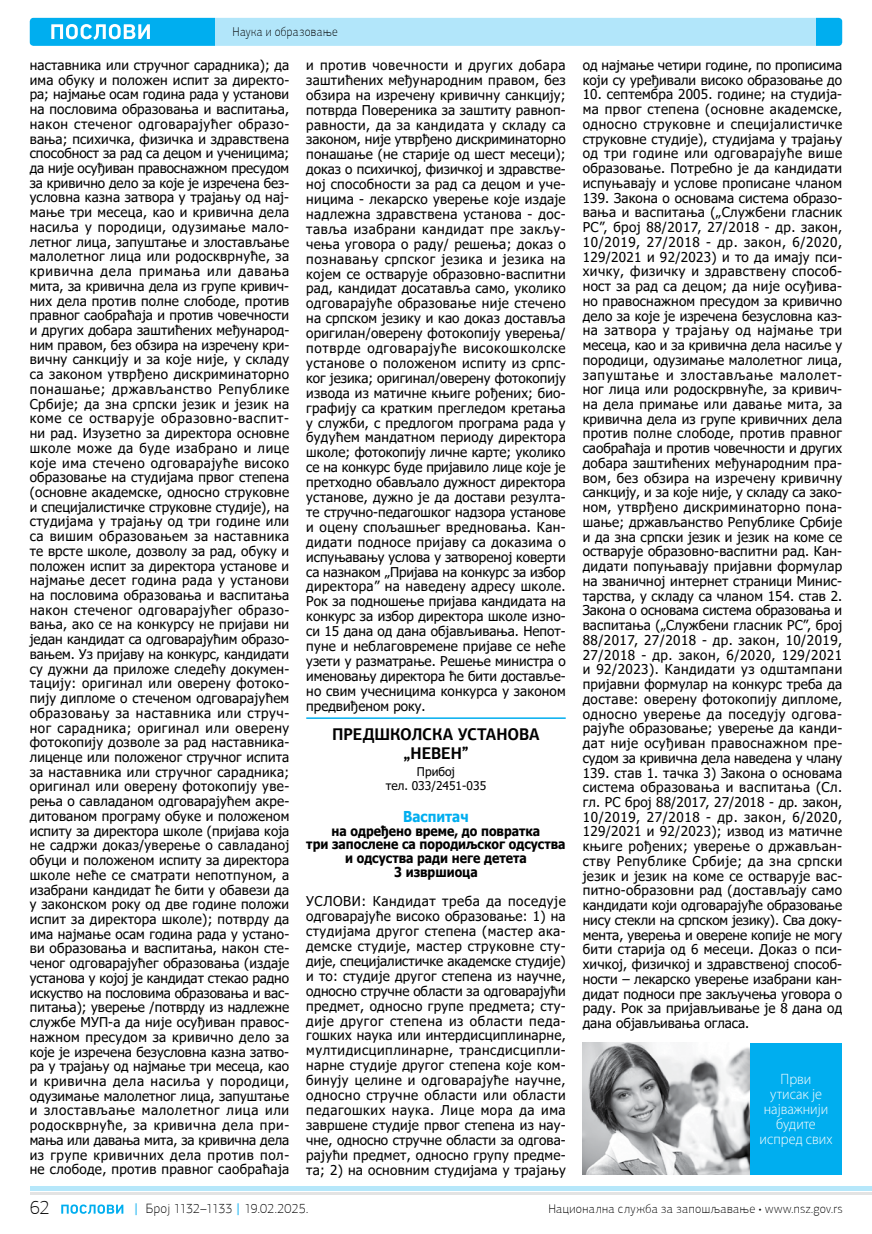
<style>
.page{position:relative;width:872px;height:1234px;background:#fff}
.page>*{position:absolute;margin:0;border:0;box-sizing:border-box;transform-origin:0 0}
.t1{font:100 19.5px "PF Agora Sans Pro";color:#000}
.t2{font:700 16.95px/19.4px "PF Agora Sans Pro";letter-spacing:-.01em;color:#000;text-align:center;scale:.93 1}
.t3{font:300 15px/15px "Myriad Pro";color:#fff;text-align:center;scale:.95 1}
.t4{font:700 15px "Tahoma";color:#00aeef;scale:.9 1}
.t5{font:700 13.65px/13.6px "Tahoma";color:#000;text-align:center;scale:.9 1}
.t6{font:13.5px/14.7px "Tahoma";letter-spacing:.01em;color:#000;text-align:justify}
.t7{font:100 13.5px "PF Agora Sans Pro";letter-spacing:.01em;color:#000}
.t8{font:100 12.75px "PF Agora Sans Pro";letter-spacing:.035em;color:#000;scale:.93 1}
.t9{font:100 12.6px "PF Agora Sans Pro";letter-spacing:.03em;color:#000}
.t10{font:12px/14.1px "Tahoma";color:#000;text-align:center}
.s1{font-weight:900;color:#6dcff6}
</style>
<div class="page">
<div style="left:30px;top:18px;width:812px;height:28px;background:#00aeef;border-radius:4px"></div>
<div style="left:215px;top:18px;width:600px;height:28px;background:#b2e6fa"></div>
<svg style="left:51px;top:24px;width:99px;height:16px"></svg>
<div style="left:30px;top:1185px;width:842px;height:5px;background:#b6e7fa"></div>
<hr style="left:30px;top:1192px;width:842px;height:2px;background:#000">
<svg style="left:61px;top:1204px;width:62px;height:9px"></svg>
<hr style="left:306px;top:717px;width:260px;height:1px;background:#00aeef">
<img style="left:583px;top:1042px;width:167px;height:132px">
<div style="left:750px;top:1042px;width:92px;height:132px;background:#00aeef"></div>
<p class="t8" style="left:232px;top:24px;width:114px">Наука и образовање</p>
<p class="t6" style="left:30px;top:58px;width:261px">наставника или стручног сарадника); да има обуку и положен испит за директо&shy;ра; најмање осам година рада у установи на пословима образовања и васпитања, након стеченог одговарајућег образо&shy;вања; психичка, физичка и здравствена способност за рад са децом и ученицима; да није осуђиван правоснажном пресудом за кривично дело за које је изречена без&shy;условна казна затвора у трајању од нај&shy;мање три месеца, као и кривична дела насиља у породици, одузимање мало&shy;летног лица, запуштање и злостављање малолетног лица или родоскврнуће, за кривична дела примања или давања мита, за кривична дела из групе кривич&shy;них дела против полне слободе, против правног саобраћаја и против човечности и других добара заштићених међународ&shy;ним правом, без обзира на изречену кри&shy;вичну санкцију и за које није, у складу са законом утврђено дискриминаторно понашање; држављанство Републике Србије; да зна српски језик и језик на коме се остварује образовно-васпит&shy;ни рад. Изузетно за директора основне школе може да буде изабрано и лице које има стечено одговарајуће високо образовање на студијама првог степена (основне академске, односно струковне и специјалистичке струковне студије), на студијама у трајању од три године или са вишим образовањем за наставника те врсте школе, дозволу за рад, обуку и положен испит за директора установе и најмање десет година рада у установи на пословима образовања и васпитања након стеченог одговарајућег образо&shy;вања, ако се на конкурсу не пријави ни један кандидат са одговарајућим образо&shy;вањем. Уз пријаву на конкурс, кандидати су дужни да приложе следећу докумен&shy;тацију: оригинал или оверену фотоко&shy;пију дипломе о стеченом одговарајућем образовању за наставника или струч&shy;ног сарадника; оригинал или оверену фотокопију дозволе за рад наставника&shy;лиценце или положеног стручног испита за наставника или стручног сарадника; оригинал или оверену фотокопију уве&shy;рења о савладаном одговарајућем акре&shy;дитованом програму обуке и положеном испиту за директора школе (пријава која не садржи доказ/уверење о савладаној обуци и положеном испиту за директора школе неће се сматрати непотпуном, а изабрани кандидат ће бити у обавези да у законском року од две године положи испит за директора школе); потврду да има најмање осам година рада у устано&shy;ви образовања и васпитања, након сте&shy;ченог одговарајућег образовања (издаје установа у којој је кандидат стекао радно искуство на пословима образовања и вас&shy;питања); уверење /потврду из надлежне службе МУП-а да није осуђиван правос&shy;нажном пресудом за кривично дело за које је изречена безусловна казна затво&shy;ра у трајању од најмање три месеца, као и кривична дела насиља у породици, одузимање малолетног лица, запуштање и злостављање малолетног лица или родоскврнуће, за кривична дела при&shy;мања или давања мита, за кривична дела из групе кривичних дела против пол&shy;не слободе, против правног саобраћаја</p>
<p class="t6" style="left:306px;top:58px;width:261px">и против човечности и других добара заштићених међународним правом, без обзира на изречену кривичну санкцију; потврда Повереника за заштиту равноп&shy;равности, да за кандидата у складу са законом, није утврђено дискриминаторно понашање (не старије од шест месеци); доказ о психичкој, физичкој и здравстве&shy;ној способности за рад са децом и уче&shy;ницима - лекарско уверење које издаје надлежна здравствена установа - дос&shy;тавља изабрани кандидат пре закљу&shy;чења уговора о раду/ решења; доказ о познавању српског језика и језика на којем се остварује образовно-васпитни рад, кандидат досатавља само, уколико одговарајуће образовање није стечено на српском језику и као доказ доставља оригилан/оверену фотокопију уверења/ потврде одговарајуће високошколске установе о положеном испиту из српс&shy;ког језика; оригинал/оверену фотокопију извода из матичне књиге рођених; био&shy;графију са кратким прегледом кретања у служби, с предлогом програма рада у будућем мандатном периоду директора школе; фотокопију личне карте; уколико се на конкурс буде пријавило лице које је претходно обављало дужност директора установе, дужно је да достави резулта&shy;те стручно-педагошког надзора установе и оцену спољашњег вредновања. Кан&shy;дидати подносе пријаву са доказима о испуњавању услова у затвореној коверти са назнаком „Пријава на конкурс за избор директора” на наведену адресу школе.<br>Рок за подношење пријава кандидата на конкурс за избор директора школе изно&shy;си 15 дана од дана објављивања. Непот&shy;пуне и неблаговремене пријаве се неће узети у разматрање. Решење министра о именовању директора ће бити доставље&shy;но свим учесницима конкурса у законом предвиђеном року.</p>
<p class="t2" style="left:332px;top:724px;width:224px">ПРЕДШКОЛСКА УСТАНОВА „НЕВЕН”</p>
<p class="t10" style="left:386px;top:764px;width:102px">Прибој<br>тел. 033/2451-035</p>
<p class="t4" style="left:403px;top:805px;width:74px">Васпитач</p>
<p class="t5" style="left:306px;top:824px;width:290px">на одређено време, до повратка<br>три запослене са породиљског одсуства и одсуства ради неге детета<br>3 извршиоца</p>
<p class="t6" style="left:306px;top:894px;width:261px">УСЛОВИ: Кандидат треба да поседује одговарајуће високо образовање: 1) на студијама другог степена (мастер ака&shy;демске студије, мастер струковне сту&shy;дије, специјалистичке академске студије) и то: студије другог степена из научне, односно стручне области за одговарајући предмет, односно групе предмета; сту&shy;дије другог степена из области педа&shy;гошких наука или интердисциплинарне, мултидисциплинарне, трансдисципли&shy;нарне студије другог степена које ком&shy;бинују целине и одговарајуће научне, односно стручне области или области педагошких наука. Лице мора да има завршене студије првог степена из нау&shy;чне, односно стручне области за одгова&shy;рајући предмет, односно групу предме&shy;та; 2) на основним студијама у трајању</p>
<p class="t6" style="left:583px;top:58px;width:261px">од најмање четири године, по прописима који су уређивали високо образовање до</p>
<p class="t6" style="left:583px;top:88px;width:261px">10. септембра 2005. године; на студија&shy;ма првог степена (основне академске, односно струковне и специјалистичке струковне студије), студијама у трајању од три године или одговарајуће више образовање. Потребно је да кандидати испуњавају и услове прописане чланом 139. Закона о основама система образо&shy;вања и васпитања („Службени гласник РС”, број 88/2017, 27/2018 - др. закон, 10/2019, 27/2018 - др. закон, 6/2020, 129/2021 и 92/2023) и то да имају пси&shy;хичку, физичку и здравствену способ&shy;ност за рад са децом; да није осуђива&shy;но правоснажном пресудом за кривично дело за које је изречена безусловна каз&shy;на затвора у трајању од најмање три месеца, као и за кривична дела насиље у породици, одузимање малолетног лица, запуштање и злостављање малолет&shy;ног лица или родоскрвнуће, за кривич&shy;на дела примање или давање мита, за кривична дела из групе кривичних дела против полне слободе, против правног саобраћаја и против човечности и других добара заштићених међународним пра&shy;вом, без обзира на изречену кривичну санкцију, и за које није, у складу са зако&shy;ном, утврђено дискриминаторно пона&shy;шање; држављанство Републике Србије и да зна српски језик и језик на коме се остварује образовно-васпитни рад. Кан&shy;дидати попуњавају пријавни формулар на званичној интернет страници Минис&shy;тарства, у складу са чланом 154. став 2.<br>Закона о основама система образовања и васпитања („Службени гласник РС”, број 88/2017, 27/2018 - др. закон, 10/2019, 27/2018 - др. закон, 6/2020, 129/2021 и 92/2023). Кандидати уз одштампани пријавни формулар на конкурс треба да доставе: оверену фотокопију дипломе, односно уверење да поседују одгова&shy;рајуће образовање; уверење да канди&shy;дат није осуђиван правоснажном пре&shy;судом за кривична дела наведена у члану 139. став 1. тачка 3) Закона о основама система образовања и васпитања (Сл. гл. РС број 88/2017, 27/2018 - др. закон, 10/2019, 27/2018 - др. закон, 6/2020, 129/2021 и 92/2023); извод из матичне књиге рођених; уверење о држављан&shy;ству Републике Србије; да зна српски језик и језик на коме се остварује вас&shy;питно-образовни рад (достављају само кандидати који одговарајуће образовање нису стекли на српском језику). Сва доку&shy;мента, уверења и оверене копије не могу бити старија од 6 месеци. Доказ о пси&shy;хичкој, физичкој и здравственој способ&shy;ности – лекарско уверење изабрани кан&shy;дидат подноси пре закључења уговора о раду. Рок за пријављивање је 8 дана од дана објављивања огласа.</p>
<p class="t3" style="left:759px;top:1071px;width:78px">Први утисак је најважнији будите испред свих</p>
<h1 class="t1" style="left:30px;top:1195px;width:22px">62</h1>
<p class="t7" style="left:134px;top:1200px;width:176px"><span class="s1">|</span> Број 1132–1133 <span class="s1">|</span> 19.02.2025.</p>
<p class="t9" style="left:548px;top:1200px;width:296px">Национална служба за запошљавање • www.nsz.gov.rs</p>
</div>
